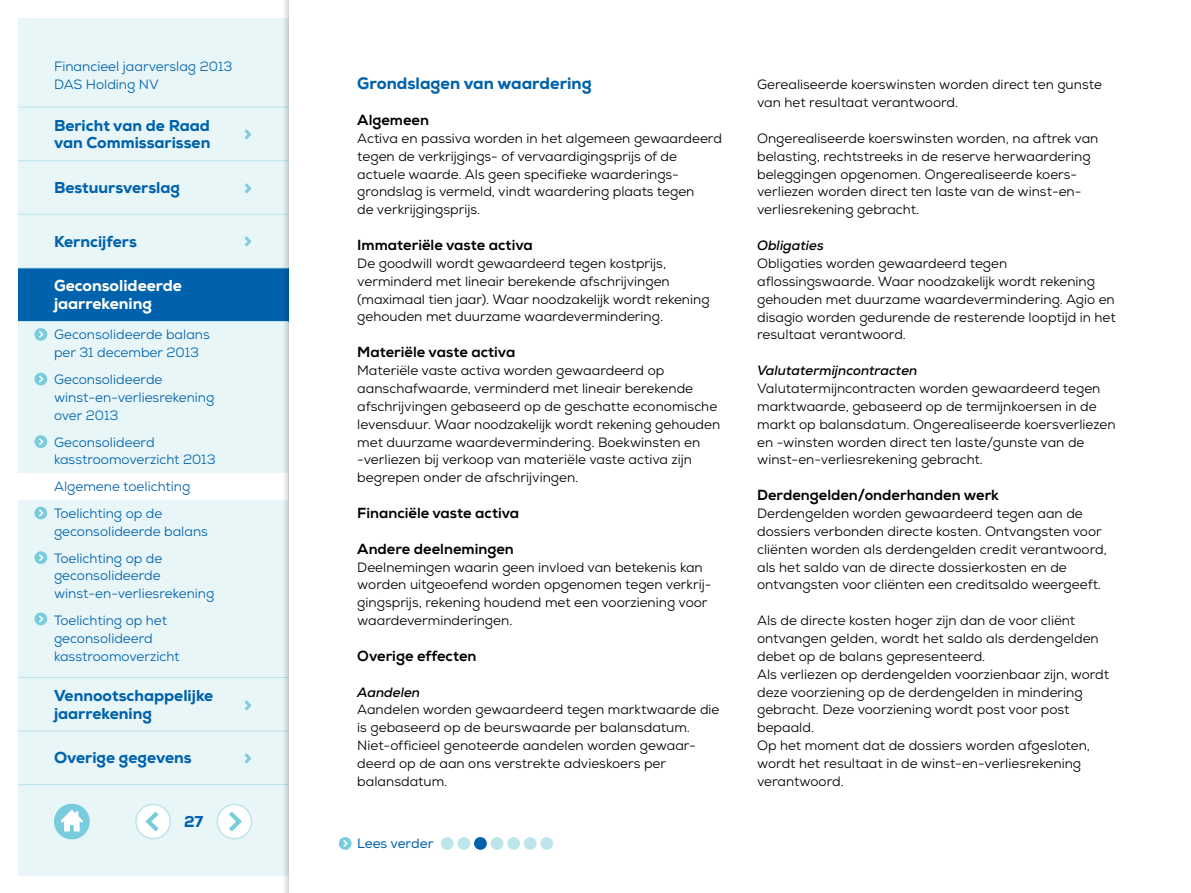
<style>
.page{position:relative;width:1191px;height:893px;background:#fff}
.page>*{position:absolute;margin:0;border:0;box-sizing:border-box;transform-origin:0 0}
.t1{font:800 21px "Nexa";color:#78ccdd}
.t2{font:800 16.5px "Nexa";color:#0062ac}
.t3{font:800 15.75px/17.9px "Nexa";color:#0062ac}
.t4{font:800 15.75px/17.9px "Nexa";color:#fff}
.t5{font:800 14.7px "Nexa";color:#000}
.t6{font:13.5px/17.9px "Nexa";color:#000}
.t7{font:13.5px/17.9px "Nexa";color:#0062ac}
.t8{font:italic 700 13.5px "Nexa";color:#000}
.t9{font:13.5px "Nexa";color:#0062ac}
</style>
<div class="page">
<div style="left:18px;top:18px;width:270px;height:857px;background:#e8f6f8"></div>
<div style="left:18px;top:268px;width:270px;height:53px;background:#0062ac"></div>
<hr style="left:18px;top:267px;width:270px;height:1px;background:#bee4ec">
<hr style="left:18px;top:214px;width:270px;height:1px;background:#bee4ec">
<hr style="left:18px;top:160px;width:270px;height:1px;background:#bee4ec">
<hr style="left:18px;top:321px;width:270px;height:1px;background:#bee4ec">
<div style="left:10px;top:473px;width:278px;height:27px;background:#fff"></div>
<hr style="left:18px;top:107px;width:270px;height:1px;background:#bee4ec">
<div style="left:457px;top:837px;width:13px;height:13px;background:#bee4ec;border-radius:50%"></div>
<div style="left:490px;top:837px;width:13px;height:13px;background:#bee4ec;border-radius:50%"></div>
<div style="left:507px;top:837px;width:13px;height:13px;background:#bee4ec;border-radius:50%"></div>
<div style="left:524px;top:837px;width:12px;height:13px;background:#bee4ec;border-radius:50%"></div>
<div style="left:540px;top:837px;width:13px;height:13px;background:#bee4ec;border-radius:50%"></div>
<hr style="left:18px;top:731px;width:270px;height:1px;background:#bee4ec">
<hr style="left:18px;top:677px;width:270px;height:1px;background:#bee4ec">
<hr style="left:18px;top:784px;width:270px;height:1px;background:#bee4ec">
<div style="left:441px;top:837px;width:12px;height:13px;background:#bee4ec;border-radius:50%"></div>
<div style="left:339px;top:837px;width:12px;height:13px;background:#78ccdd;border-radius:50%"></div>
<svg style="left:343px;top:840px;width:5px;height:7px"></svg>
<div style="left:217px;top:804px;width:34px;height:35px;background:#fff;border-radius:50%"></div>
<div style="left:216px;top:804px;width:36px;height:35px;border:2px solid #bee4ec;border-radius:50%"></div>
<svg style="left:229px;top:811px;width:13px;height:20px"></svg>
<div style="left:136px;top:804px;width:34px;height:35px;background:#fff;border-radius:50%"></div>
<div style="left:135px;top:804px;width:36px;height:35px;border:2px solid #bee4ec;border-radius:50%"></div>
<svg style="left:146px;top:811px;width:13px;height:20px"></svg>
<div style="left:474px;top:837px;width:13px;height:13px;background:#0062ac;border-radius:50%"></div>
<div style="left:54px;top:804px;width:36px;height:35px;background:#78ccdd;border-radius:50%"></div>
<svg style="left:61px;top:810px;width:22px;height:21px"></svg>
<div style="left:34px;top:373px;width:13px;height:12px;background:#78ccdd;border-radius:50%"></div>
<svg style="left:39px;top:375px;width:4px;height:8px"></svg>
<div style="left:34px;top:328px;width:13px;height:13px;background:#78ccdd;border-radius:50%"></div>
<svg style="left:39px;top:331px;width:4px;height:7px"></svg>
<div style="left:34px;top:435px;width:13px;height:13px;background:#78ccdd;border-radius:50%"></div>
<svg style="left:39px;top:438px;width:4px;height:7px"></svg>
<div style="left:34px;top:507px;width:13px;height:12px;background:#78ccdd;border-radius:50%"></div>
<svg style="left:39px;top:509px;width:4px;height:8px"></svg>
<div style="left:34px;top:551px;width:13px;height:13px;background:#78ccdd;border-radius:50%"></div>
<svg style="left:39px;top:554px;width:4px;height:7px"></svg>
<div style="left:34px;top:612px;width:13px;height:13px;background:#78ccdd;border-radius:50%"></div>
<svg style="left:39px;top:615px;width:4px;height:7px"></svg>
<svg style="left:282px;top:0;width:6px;height:893px"></svg>
<p class="t7" style="left:54px;top:58px;width:180px">Financieel jaarverslag 2013<br>DAS Holding NV</p>
<p class="t3" style="left:54px;top:116px;width:158px">Bericht van de Raad van Commissarissen</p>
<h1 class="t1" style="left:243px;top:121px;width:10px">&gt;</h1>
<p class="t3" style="left:54px;top:179px;width:128px">Bestuursverslag</p>
<p class="t3" style="left:54px;top:232px;width:84px">Kerncijfers</p>
<p class="t4" style="left:54px;top:277px;width:129px">Geconsolideerde jaarrekening</p>
<p class="t7" style="left:54px;top:326px;width:157px">Geconsolideerde balans per 31 december 2013</p>
<p class="t7" style="left:54px;top:370px;width:162px">Geconsolideerde winst-en-verliesrekening over 2013</p>
<p class="t7" style="left:54px;top:433px;width:163px">Geconsolideerd kasstroomoverzicht 2013</p>
<p class="t7" style="left:54px;top:473px;width:138px;line-height:26.8px">Algemene toelichting<br>Toelichting op de</p>
<p class="t7" style="left:54px;top:518px;width:155px;line-height:26.8px">geconsolideerde balans<br>Toelichting op de</p>
<p class="t7" style="left:54px;top:567px;width:162px">geconsolideerde winst-en-verliesrekening</p>
<p class="t7" style="left:54px;top:611px;width:127px">Toelichting op het geconsolideerd kasstroomoverzicht</p>
<p class="t3" style="left:54px;top:686px;width:161px">Vennootschappelijke jaarrekening</p>
<p class="t3" style="left:54px;top:749px;width:139px">Overige gegevens</p>
<h1 class="t1" style="left:243px;top:174px;width:10px">&gt;</h1>
<h1 class="t1" style="left:243px;top:228px;width:10px">&gt;</h1>
<h1 class="t1" style="left:243px;top:691px;width:10px">&gt;</h1>
<h1 class="t1" style="left:243px;top:744px;width:10px">&gt;</h1>
<p class="t3" style="left:184px;top:813px;width:21px">27</p>
<p class="t2" style="left:357px;top:73px;width:236px">Grondslagen van waardering</p>
<p class="t5" style="left:357px;top:111px;width:73px">Algemeen</p>
<p class="t6" style="left:357px;top:129px;width:366px">Activa en passiva worden in het algemeen gewaardeerd tegen de verkrijgings- of vervaardigingsprijs of de actuele waarde. Als geen specifieke waarderings&shy;grondslag is vermeld, vindt waardering plaats tegen<br>de verkrijgingsprijs.</p>
<p class="t5" style="left:357px;top:236px;width:177px">Immateriële vaste activa</p>
<p class="t6" style="left:357px;top:254px;width:354px">De goodwill wordt gewaardeerd tegen kostprijs, verminderd met lineair berekende afschrijvingen (maximaal tien jaar). Waar noodzakelijk wordt rekening gehouden met duurzame waardevermindering.</p>
<p class="t5" style="left:357px;top:343px;width:160px">Materiële vaste activa</p>
<p class="t6" style="left:357px;top:361px;width:364px">Materiële vaste activa worden gewaardeerd op aanschafwaarde, verminderd met lineair berekende afschrijvingen gebaseerd op de geschatte economische levensduur. Waar noodzakelijk wordt rekening gehouden met duurzame waardevermindering. Boekwinsten en -verliezen bij verkoop van materiële vaste activa zijn begrepen onder de afschrijvingen.</p>
<p class="t5" style="left:357px;top:504px;width:163px">Financiële vaste activa</p>
<p class="t5" style="left:357px;top:540px;width:158px">Andere deelnemingen</p>
<p class="t6" style="left:357px;top:558px;width:356px">Deelnemingen waarin geen invloed van betekenis kan worden uitgeoefend worden opgenomen tegen verkrij&shy;gingsprijs, rekening houdend met een voorziening voor waardeverminderingen.</p>
<p class="t5" style="left:357px;top:647px;width:121px">Overige effecten</p>
<p class="t8" style="left:357px;top:683px;width:64px">Aandelen</p>
<p class="t6" style="left:357px;top:701px;width:364px">Aandelen worden gewaardeerd tegen marktwaarde die is gebaseerd op de beurswaarde per balansdatum.<br>Niet-officieel genoteerde aandelen worden gewaar&shy;deerd op de aan ons verstrekte advieskoers per balansdatum.</p>
<p class="t9" style="left:357px;top:836px;width:78px">Lees verder</p>
<p class="t6" style="left:757px;top:76px;width:346px">Gerealiseerde koerswinsten worden direct ten gunste van het resultaat verantwoord.</p>
<p class="t6" style="left:757px;top:129px;width:343px">Ongerealiseerde koerswinsten worden, na aftrek van belasting, rechtstreeks in de reserve herwaardering beleggingen opgenomen. Ongerealiseerde koers&shy;verliezen worden direct ten laste van de winst-en&shy;verliesrekening gebracht.</p>
<p class="t8" style="left:757px;top:237px;width:68px">Obligaties</p>
<p class="t6" style="left:757px;top:254px;width:360px">Obligaties worden gewaardeerd tegen aflossingswaarde. Waar noodzakelijk wordt rekening gehouden met duurzame waardevermindering. Agio en disagio worden gedurende de resterende looptijd in het resultaat verantwoord.</p>
<p class="t8" style="left:757px;top:362px;width:162px">Valutatermijncontracten</p>
<p class="t6" style="left:757px;top:379px;width:360px">Valutatermijncontracten worden gewaardeerd tegen marktwaarde, gebaseerd op de termijnkoersen in de markt op balansdatum. Ongerealiseerde koersverliezen en -winsten worden direct ten laste/gunste van de winst-en-verliesrekening gebracht.</p>
<p class="t5" style="left:757px;top:486px;width:243px">Derdengelden/onderhanden werk</p>
<p class="t6" style="left:757px;top:504px;width:351px">Derdengelden worden gewaardeerd tegen aan de dossiers verbonden directe kosten. Ontvangsten voor cliënten worden als derdengelden credit verantwoord, als het saldo van de directe dossierkosten en de ontvangsten voor cliënten een creditsaldo weergeeft.</p>
<p class="t6" style="left:757px;top:611px;width:353px">Als de directe kosten hoger zijn dan de voor cliënt ontvangen gelden, wordt het saldo als derdengelden debet op de balans gepresenteerd.<br>Als verliezen op derdengelden voorzienbaar zijn, wordt deze voorziening op de derdengelden in mindering gebracht. Deze voorziening wordt post voor post bepaald.<br>Op het moment dat de dossiers worden afgesloten, wordt het resultaat in de winst-en-verliesrekening verantwoord.</p>
</div>
